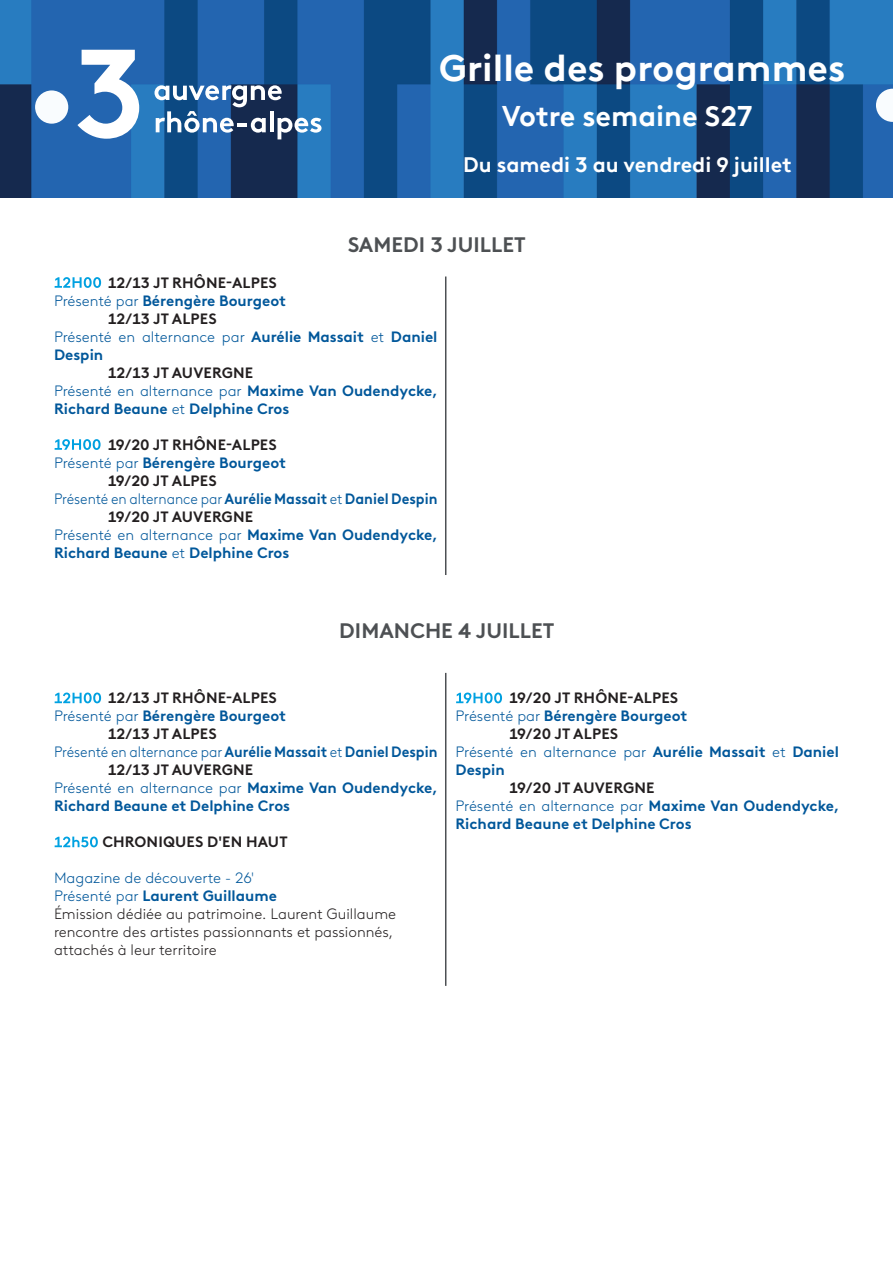
<style>
.page{position:relative;width:893px;height:1263px;background:#fff}
.page>*{position:absolute;margin:0;border:0;box-sizing:border-box;transform-origin:0 0}
.t1{font:700 37.5px "France TV Brown TT";color:#fff}
.t2{font:700 28.5px "France TV Brown TT";color:#fff}
.t3{font:700 21px "France TV Brown";color:#4d5053}
.t4{font:700 21px "France TV Brown TT";color:#fff}
.t5{font:700 15px/18px "France TV Brown";color:#01579a}
.t6{font:700 15px "France TV Brown";letter-spacing:.01em;color:#231f20}
.t7{font:300 15px/18px "France TV Brown";color:#231f20}
.t8{font:700 15px "France TV Brown";color:#01579a;scale:.94 1}
.t9{font:300 15px "France TV Brown";color:#01579a}
.s1{color:#fff}
.s2{font-weight:300}
</style>
<div class="page">
<hr style="left:445px;top:276px;width:1px;height:299px;background:#4d5053">
<hr style="left:445px;top:673px;width:1px;height:313px;background:#4d5053">
<img style="left:0;top:0;width:893px;height:198px">
<div style="left:35px;top:90px;width:33px;height:34px;background:#f9fcfe;border-radius:50%"></div>
<svg style="left:77px;top:50px;width:62px;height:89px"></svg>
<svg style="left:154px;top:85px;width:168px;height:54px"></svg>
<svg style="left:876px;top:89px;width:17px;height:33px"></svg>
<p class="t1" style="left:439px;top:39px;width:408px">Grille des programmes</p>
<p class="t2" style="left:502px;top:94px;width:252px">Votre semaine S27</p>
<p class="t4" style="left:463px;top:149px;width:330px">Du samedi 3 au vendredi 9 juillet</p>
<p class="t3" style="left:348px;top:228px;width:179px">SAMEDI 3 JUILLET</p>
<p class="t6" style="left:54px;top:271px;width:224px"><span class="s1">12H00</span> 12/13 JT RHÔNE-ALPES</p>
<p class="t5" style="left:54px;top:290px;width:233px"><span class="s2">Présenté par</span> Bérengère Bourgeot</p>
<p class="t6" style="left:108px;top:307px;width:110px">12/13 JT ALPES</p>
<p class="t5" style="left:54px;top:326px;width:385px"><span class="s2">Présenté en alternance par</span> Aurélie Massait <span class="s2">et</span> Daniel<br>Despin</p>
<p class="t6" style="left:108px;top:361px;width:147px">12/13 JT AUVERGNE</p>
<p class="t5" style="left:54px;top:380px;width:385px"><span class="s2">Présenté en alternance par</span> Maxime Van Oudendycke,<br>Richard Beaune <span class="s2">et</span> Delphine Cros</p>
<p class="t6" style="left:54px;top:433px;width:224px"><span class="s1">19H00</span> 19/20 JT RHÔNE-ALPES</p>
<p class="t5" style="left:54px;top:452px;width:233px"><span class="s2">Présenté par</span> Bérengère Bourgeot</p>
<p class="t6" style="left:108px;top:469px;width:110px">19/20 JT ALPES</p>
<p class="t8" style="left:54px;top:487px;width:409px"><span class="s2">Présenté en alternance par</span> Aurélie Massait <span class="s2">et</span> Daniel Despin</p>
<p class="t6" style="left:108px;top:505px;width:147px">19/20 JT AUVERGNE</p>
<p class="t5" style="left:54px;top:524px;width:385px"><span class="s2">Présenté en alternance par</span> Maxime Van Oudendycke,<br>Richard Beaune <span class="s2">et</span> Delphine Cros</p>
<p class="t3" style="left:339px;top:615px;width:216px">DIMANCHE 4 JUILLET</p>
<p class="t6" style="left:54px;top:686px;width:224px"><span class="s1">12H00</span> 12/13 JT RHÔNE-ALPES</p>
<p class="t5" style="left:54px;top:706px;width:233px"><span class="s2">Présenté par</span> Bérengère Bourgeot</p>
<p class="t6" style="left:108px;top:722px;width:110px">12/13 JT ALPES</p>
<p class="t8" style="left:54px;top:740px;width:409px"><span class="s2">Présenté en alternance par</span> Aurélie Massait <span class="s2">et</span> Daniel Despin</p>
<p class="t6" style="left:108px;top:758px;width:147px">12/13 JT AUVERGNE</p>
<p class="t5" style="left:54px;top:778px;width:385px"><span class="s2">Présenté en alternance par</span> Maxime Van Oudendycke,<br>Richard Beaune et Delphine Cros</p>
<p class="t6" style="left:54px;top:830px;width:235px"><span class="s1">12h50</span> CHRONIQUES D'EN HAUT</p>
<p class="t9" style="left:54px;top:867px;width:202px">Magazine de découverte - 26'</p>
<p class="t5" style="left:54px;top:886px;width:225px"><span class="s2">Présenté par</span> Laurent Guillaume</p>
<p class="t7" style="left:54px;top:904px;width:344px">Émission dédiée au patrimoine. Laurent Guillaume rencontre des artistes passionnants et passionnés, attachés à leur territoire</p>
<p class="t6" style="left:455px;top:686px;width:224px"><span class="s1">19H00</span> 19/20 JT RHÔNE-ALPES</p>
<p class="t5" style="left:455px;top:706px;width:233px"><span class="s2">Présenté par</span> Bérengère Bourgeot</p>
<p class="t6" style="left:509px;top:722px;width:110px">19/20 JT ALPES</p>
<p class="t5" style="left:455px;top:742px;width:385px"><span class="s2">Présenté en alternance par</span> Aurélie Massait <span class="s2">et</span> Daniel<br>Despin</p>
<p class="t6" style="left:509px;top:776px;width:147px">19/20 JT AUVERGNE</p>
<p class="t5" style="left:455px;top:796px;width:385px"><span class="s2">Présenté en alternance par</span> Maxime Van Oudendycke,<br>Richard Beaune et Delphine Cros</p>
</div>
